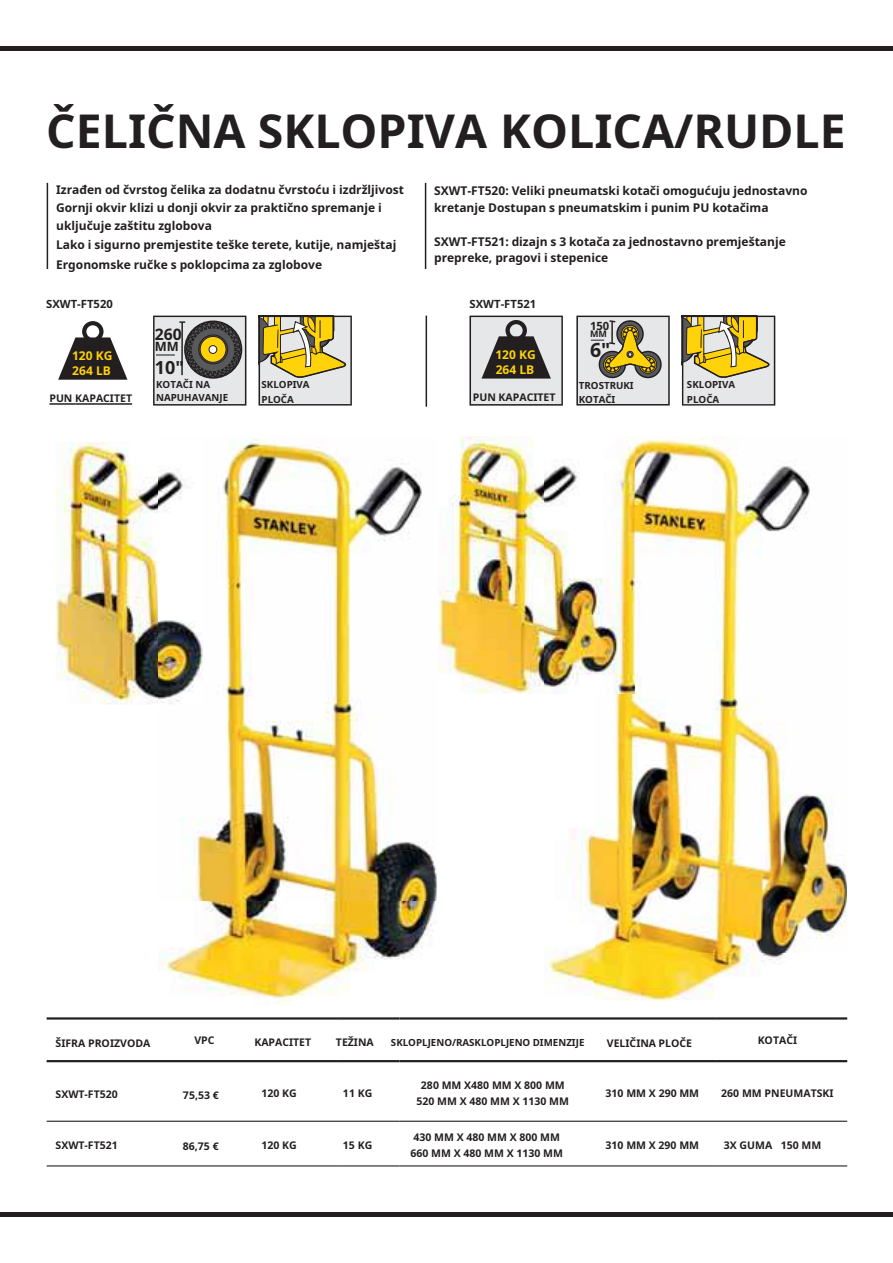
<style>
.page{position:relative;width:893px;height:1263px;background:#fff}
.page>*{position:absolute;margin:0;border:0;box-sizing:border-box;transform-origin:0 0}
.t1{font:700 46.5px "Noto Sans";color:#231f20}
.t2{font:700 19.5px "Noto Sans";color:#231f20}
.t3{font:700 18px "Noto Sans";color:#231f20}
.t4{font:700 15.75px "Noto Sans";color:#231f20}
.t5{font:700 12.75px "Noto Sans";color:#231f20}
.t6{font:700 12px/18px "Noto Sans";color:#231f20}
.t7{font:700 12px/14.7px "Noto Sans";color:#ffd20a}
.t8{font:700 11.25px "Noto Sans";color:#231f20}
.t9{font:700 10.5px/15.6px "Noto Sans";color:#231f20;text-align:center}
.t10{font:700 9.75px/13.4px "Noto Sans";color:#231f20}
.t11{font:700 9px "Noto Sans";color:#231f20}
</style>
<div class="page">
<hr style="left:1px;top:1213px;width:892px;height:4px;background:#231f20">
<hr style="left:1px;top:46px;width:892px;height:4px;background:#231f20">
<hr style="left:47px;top:183px;width:1px;height:86px;background:#231f20">
<hr style="left:425px;top:183px;width:1px;height:86px;background:#231f20">
<hr style="left:426px;top:316px;width:1px;height:91px;background:#231f20">
<svg style="left:153px;top:316px;width:93px;height:89px;background:#aeaca3"></svg>
<svg style="left:58px;top:321px;width:69px;height:59px"></svg>
<svg style="left:259px;top:316px;width:93px;height:89px;background:#ccc08e"></svg>
<svg style="left:576px;top:316px;width:94px;height:89px;background:#c3bfad"></svg>
<svg style="left:470px;top:316px;width:93px;height:89px;background:#a4a4a5"></svg>
<svg style="left:682px;top:316px;width:93px;height:89px;background:#cdc18e"></svg>
<svg style="left:47px;top:1019px;width:800px;height:1px"></svg>
<svg style="left:47px;top:1062px;width:800px;height:59px"></svg>
<hr style="left:47px;top:1017px;width:291px;height:2px;background:#231f20">
<hr style="left:338px;top:1017px;width:61px;height:2px;background:#231f20">
<hr style="left:399px;top:1017px;width:316px;height:2px;background:#231f20">
<hr style="left:715px;top:1017px;width:132px;height:2px;background:#231f20">
<hr style="left:47px;top:1060px;width:291px;height:2px;background:#231f20">
<hr style="left:338px;top:1060px;width:61px;height:2px;background:#231f20">
<hr style="left:399px;top:1060px;width:316px;height:2px;background:#231f20">
<hr style="left:715px;top:1060px;width:132px;height:2px;background:#231f20">
<hr style="left:47px;top:1121px;width:291px;height:1px;background:#231f20">
<hr style="left:338px;top:1121px;width:61px;height:1px;background:#231f20">
<hr style="left:399px;top:1121px;width:316px;height:1px;background:#231f20">
<hr style="left:715px;top:1121px;width:132px;height:1px;background:#231f20">
<hr style="left:47px;top:1165px;width:291px;height:1px;background:#231f20">
<hr style="left:338px;top:1165px;width:61px;height:1px;background:#231f20">
<hr style="left:399px;top:1165px;width:316px;height:1px;background:#231f20">
<hr style="left:715px;top:1165px;width:132px;height:1px;background:#231f20">
<img style="left:56px;top:443px;width:102px;height:262px">
<img style="left:438px;top:436px;width:106px;height:257px">
<img style="left:158px;top:437px;width:279px;height:568px">
<img style="left:595px;top:436px;width:252px;height:566px">
<img style="left:544px;top:828px;width:51px;height:169px">
<img style="left:544px;top:436px;width:91px;height:257px">
<hr style="left:49px;top:403px;width:26px;height:2px;background:#231f20">
<hr style="left:75px;top:403px;width:57px;height:2px;background:#231f20">
<h1 class="t1" style="left:46px;top:98px;width:801px">ČELIČNA SKLOPIVA KOLICA/RUDLE</h1>
<p class="t6" style="left:56px;top:180px;width:349px">Izrađen od čvrstog čelika za dodatnu čvrstoću i izdržljivost<br>Gornji okvir klizi u donji okvir za praktično spremanje i uključuje zaštitu zglobova</p>
<p class="t6" style="left:56px;top:235px;width:342px;line-height:20.1px">Lako i sigurno premjestite teške terete, kutije, namještaj<br>Ergonomske ručke s poklopcima za zglobove</p>
<p class="t6" style="left:434px;top:182px;width:375px;line-height:16.4px">SXWT-FT520: Veliki pneumatski kotači omogućuju jednostavno kretanje Dostupan s pneumatskim i punim PU kotačima</p>
<p class="t6" style="left:434px;top:233px;width:353px;line-height:16.4px">SXWT-FT521: dizajn s 3 kotača za jednostavno premještanje prepreke, pragovi i stepenice</p>
<p class="t8" style="left:46px;top:296px;width:68px">SXWT-FT520</p>
<p class="t8" style="left:470px;top:296px;width:68px">SXWT-FT521</p>
<p class="t8" style="left:590px;top:318px;width:21px">150</p>
<h3 class="t4" style="left:155px;top:323px;width:29px">260</h3>
<p class="t11" style="left:590px;top:328px;width:18px">MM</p>
<p class="t5" style="left:155px;top:337px;width:26px">MM</p>
<h2 class="t2" style="left:590px;top:336px;width:22px">6"</h2>
<p class="t7" style="left:495px;top:347px;width:42px">120 KG<br>264 LB</p>
<p class="t7" style="left:72px;top:348px;width:42px">120 KG<br>264 LB</p>
<h3 class="t3" style="left:155px;top:354px;width:31px">10"</h3>
<p class="t10" style="left:156px;top:378px;width:74px">KOTAČI NA<br>NAPUHAVANJE</p>
<p class="t10" style="left:262px;top:377px;width:50px;line-height:14.5px">SKLOPIVA<br>PLOČA</p>
<p class="t10" style="left:579px;top:392px;width:38px">KOTAČI</p>
<p class="t10" style="left:579px;top:379px;width:56px">TROSTRUKI</p>
<p class="t10" style="left:687px;top:378px;width:50px">SKLOPIVA</p>
<p class="t9" style="left:49px;top:390px;width:84px">PUN KAPACITET</p>
<p class="t9" style="left:473px;top:389px;width:84px">PUN KAPACITET</p>
<p class="t10" style="left:687px;top:392px;width:34px">PLOČA</p>
<p class="t9" style="left:56px;top:1035px;width:96px">ŠIFRA PROIZVODA</p>
<p class="t9" style="left:194px;top:1032px;width:22px">VPC</p>
<p class="t9" style="left:254px;top:1034px;width:58px">KAPACITET</p>
<p class="t9" style="left:336px;top:1034px;width:39px">TEŽINA</p>
<p class="t10" style="left:391px;top:1035px;width:195px">SKLOPLJENO/RASKLOPLJENO DIMENZIJE</p>
<p class="t9" style="left:607px;top:1035px;width:87px">VELIČINA PLOČE</p>
<p class="t9" style="left:758px;top:1032px;width:41px">KOTAČI</p>
<p class="t9" style="left:416px;top:1077px;width:154px">280 MM X480 MM X 800 MM<br>520 MM X 480 MM X 1130 MM</p>
<p class="t9" style="left:56px;top:1086px;width:64px">SXWT-FT520</p>
<p class="t9" style="left:183px;top:1087px;width:37px">75,53 €</p>
<p class="t9" style="left:262px;top:1085px;width:37px">120 KG</p>
<p class="t9" style="left:343px;top:1085px;width:31px">11 KG</p>
<p class="t9" style="left:606px;top:1085px;width:95px">310 MM X 290 MM</p>
<p class="t9" style="left:721px;top:1085px;width:114px">260 MM PNEUMATSKI</p>
<p class="t9" style="left:410px;top:1129px;width:154px;text-align:left">430 MM X 480 MM X 800 MM<br>660 MM X 480 MM X 1130 MM</p>
<p class="t9" style="left:56px;top:1137px;width:64px">SXWT-FT521</p>
<p class="t9" style="left:183px;top:1138px;width:37px">86,75 €</p>
<p class="t9" style="left:262px;top:1137px;width:37px">120 KG</p>
<p class="t9" style="left:343px;top:1137px;width:31px">15 KG</p>
<p class="t9" style="left:606px;top:1137px;width:95px">310 MM X 290 MM</p>
<p class="t9" style="left:724px;top:1137px;width:99px">3X GUMA 150 MM</p>
</div>
